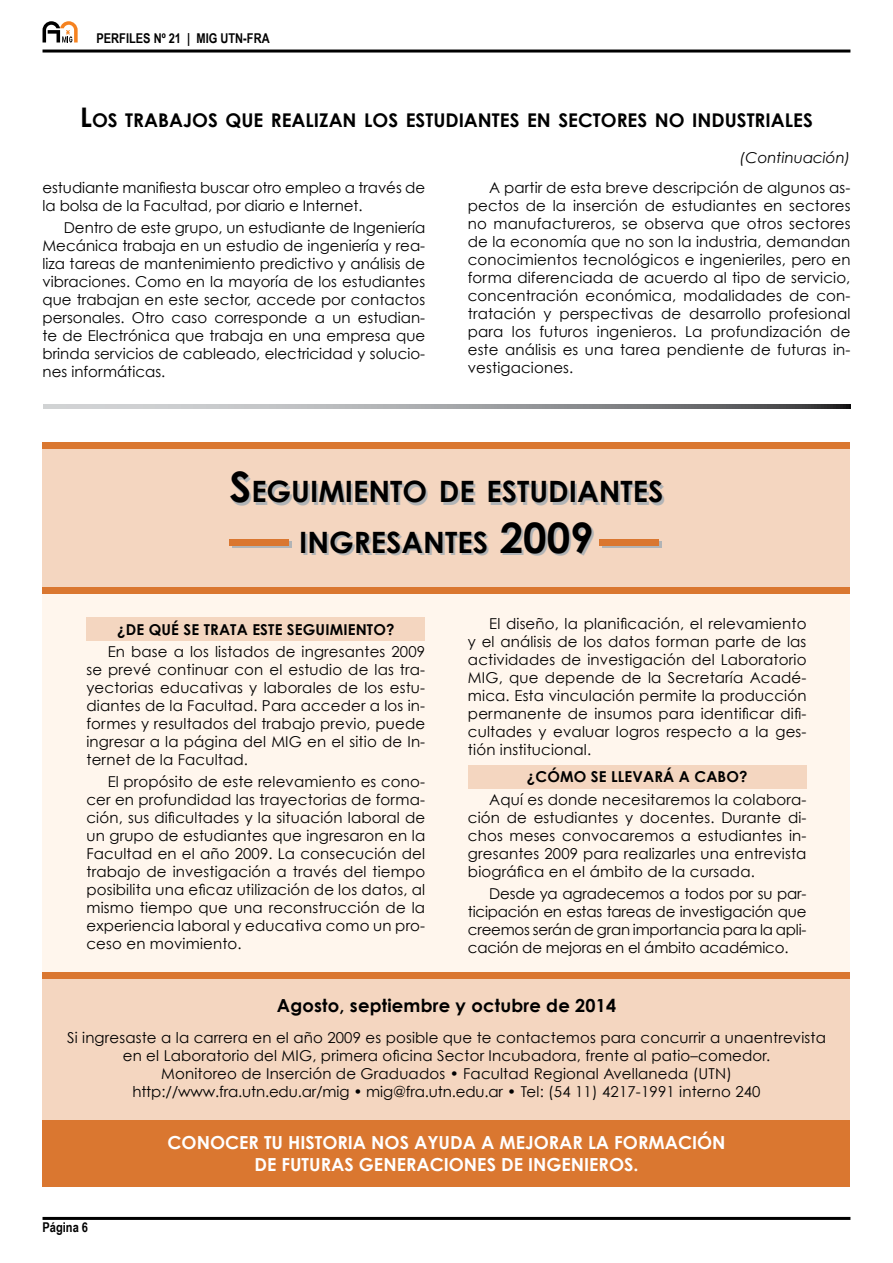
<style>
.page{position:relative;width:893px;height:1263px;background:#fff}
.page>*{position:absolute;margin:0;border:0;box-sizing:border-box;transform-origin:0 0}
.t1{font:700 29.4px/50.4px "Century Gothic";color:#000;text-align:center}
.t2{font:700 18.9px "Century Gothic";color:#000}
.t3{font:700 18px "Century Gothic";color:#fff}
.t4{font:700 18px "Century Gothic";letter-spacing:.01em;color:#000}
.t5{font:15px/18px "Century Gothic";letter-spacing:.01em;color:#000;text-align:justify}
.t6{font:700 15px "Century Gothic";letter-spacing:.01em;color:#000}
.t7{font:italic 15px "Century Gothic";color:#000}
.t8{font:700 13.5px "Arial Narrow";color:#000}
.s1{font-size:27px}
.s2{font-size:42px}
</style>
<div class="page">
<svg style="left:42px;top:21px;width:36px;height:22px"></svg>
<hr style="left:43px;top:50px;width:807px;height:3px;background:#000">
<hr style="left:43px;top:1217px;width:807px;height:3px;background:#000">
<div style="left:43px;top:578px;width:807px;height:557px;background:#fff6ed"></div>
<div style="left:43px;top:443px;width:807px;height:151px;background:#f4d6c0"></div>
<svg style="left:44px;top:405px;width:806px;height:4px"></svg>
<div style="left:86px;top:618px;width:339px;height:23px;background:#f4d6c0"></div>
<div style="left:43px;top:442px;width:807px;height:7px;background:#da7730"></div>
<div style="left:43px;top:587px;width:807px;height:7px;background:#da7730"></div>
<div style="left:232px;top:541px;width:60px;height:7px;background:#b1b4b6"></div>
<div style="left:230px;top:539px;width:59px;height:7px;background:#da7730"></div>
<div style="left:602px;top:541px;width:59px;height:7px;background:#b1b4b6"></div>
<div style="left:600px;top:539px;width:59px;height:7px;background:#da7730"></div>
<div style="left:468px;top:765px;width:338px;height:23px;background:#f4d6c0"></div>
<div style="left:43px;top:974px;width:807px;height:153px;background:#f4d6c0"></div>
<div style="left:43px;top:972px;width:807px;height:6px;background:#da7730"></div>
<div style="left:43px;top:1120px;width:807px;height:67px;background:#da7730"></div>
<p class="t8" style="left:96px;top:28px;width:175px">PERFILES Nº 21 | MIG UTN-FRA</p>
<p class="t2" style="left:80px;top:108px;width:734px"><span class="s1">L</span>OS TRABAJOS QUE REALIZAN LOS ESTUDIANTES EN SECTORES NO INDUSTRIALES</p>
<p class="t7" style="left:740px;top:148px;width:112px">(Continuación)</p>
<p class="t5" style="left:43px;top:178px;width:384px">estudiante manifiesta buscar otro empleo a través de la bolsa de la Facultad, por diario e Internet.</p>
<p class="t5" style="left:43px;top:218px;width:384px;text-indent:21px">Dentro de este grupo, un estudiante de Ingeniería Mecánica trabaja en un estudio de ingeniería y rea&shy;liza tareas de mantenimiento predictivo y análisis de vibraciones. Como en la mayoría de los estudiantes que trabajan en este sector, accede por contactos personales. Otro caso corresponde a un estudian&shy;te de Electrónica que trabaja en una empresa que brinda servicios de cableado, electricidad y solucio&shy;nes informáticas.</p>
<p class="t5" style="left:468px;top:178px;width:384px;text-indent:21px">A partir de esta breve descripción de algunos as&shy;pectos de la inserción de estudiantes en sectores no manufactureros, se observa que otros sectores de la economía que no son la industria, demandan conocimientos tecnológicos e ingenieriles, pero en forma diferenciada de acuerdo al tipo de servicio, concentración económica, modalidades de con&shy;tratación y perspectivas de desarrollo profesional para los futuros ingenieros. La profundización de este análisis es una tarea pendiente de futuras in&shy;vestigaciones.</p>
<h1 class="t1" style="left:229px;top:466px;width:435px"><span class="s2">S</span>EGUIMIENTO DE ESTUDIANTES<br>INGRESANTES <span class="s2">2009</span></h1>
<p class="t6" style="left:117px;top:620px;width:279px">¿DE QUÉ SE TRATA ESTE SEGUIMIENTO?</p>
<p class="t5" style="left:86px;top:642px;width:340px;text-indent:21px">En base a los listados de ingresantes 2009 se prevé continuar con el estudio de las tra&shy;yectorias educativas y laborales de los estu&shy;diantes de la Facultad. Para acceder a los in&shy;formes y resultados del trabajo previo, puede ingresar a la página del MIG en el sitio de In&shy;ternet de la Facultad.</p>
<p class="t5" style="left:86px;top:773px;width:340px;text-indent:21px">El propósito de este relevamiento es cono&shy;cer en profundidad las trayectorias de forma&shy;ción, sus dificultades y la situación laboral de un grupo de estudiantes que ingresaron en la Facultad en el año 2009. La consecución del trabajo de investigación a través del tiempo posibilita una eficaz utilización de los datos, al mismo tiempo que una reconstrucción de la experiencia laboral y educativa como un pro&shy;ceso en movimiento.</p>
<p class="t5" style="left:468px;top:614px;width:340px;text-indent:21px">El diseño, la planificación, el relevamiento y el análisis de los datos forman parte de las actividades de investigación del Laboratorio MIG, que depende de la Secretaría Acadé&shy;mica. Esta vinculación permite la producción permanente de insumos para identificar difi&shy;cultades y evaluar logros respecto a la ges&shy;tión institucional.</p>
<p class="t6" style="left:527px;top:767px;width:222px">¿CÓMO SE LLEVARÁ A CABO?</p>
<p class="t5" style="left:468px;top:790px;width:340px;text-indent:21px">Aquí es donde necesitaremos la colabora&shy;ción de estudiantes y docentes. Durante di&shy;chos meses convocaremos a estudiantes in&shy;gresantes 2009 para realizarles una entrevista biográfica en el ámbito de la cursada.</p>
<p class="t5" style="left:468px;top:884px;width:340px;text-indent:21px">Desde ya agradecemos a todos por su par&shy;ticipación en estas tareas de investigación que creemos serán de gran importancia para la apli&shy;cación de mejoras en el ámbito académico.</p>
<p class="t4" style="left:277px;top:994px;width:341px">AGOSTO, SEPTIEMBRE Y OCTUBRE DE 2014</p>
<p class="t5" style="left:67px;top:1028px;width:760px;text-align:center">Si ingresaste a la carrera en el año 2009 es posible que te contactemos para concurrir a unaentrevista en el Laboratorio del MIG, primera oficina Sector Incubadora, frente al patio–comedor.<br>Monitoreo de Inserción de Graduados • Facultad Regional Avellaneda (UTN) http://www.fra.utn.edu.ar/mig • mig@fra.utn.edu.ar • Tel: (54 11) 4217-1991 interno 240</p>
<p class="t3" style="left:168px;top:1131px;width:28px">CONOCER</p>
<p class="t3" style="left:264px;top:1131px;width:47px">TU HISTORIA</p>
<p class="t3" style="left:371px;top:1131px;width:13px">NOS</p>
<p class="t3" style="left:414px;top:1131px;width:38px">AYUDA</p>
<p class="t3" style="left:481px;top:1131px;width:66px">AMEJORAR</p>
<p class="t3" style="left:588px;top:1131px;width:40px">LA FORMACIÓN</p>
<p class="t3" style="left:254px;top:1153px;width:78px">DE FUTURAS</p>
<p class="t3" style="left:359px;top:1153px;width:181px">GEN ERACION ES DE ING</p>
<p class="t3" style="left:562px;top:1153px;width:79px">ENI EROS.</p>
<p class="t8" style="left:43px;top:1217px;width:47px">Página 6</p>
</div>
